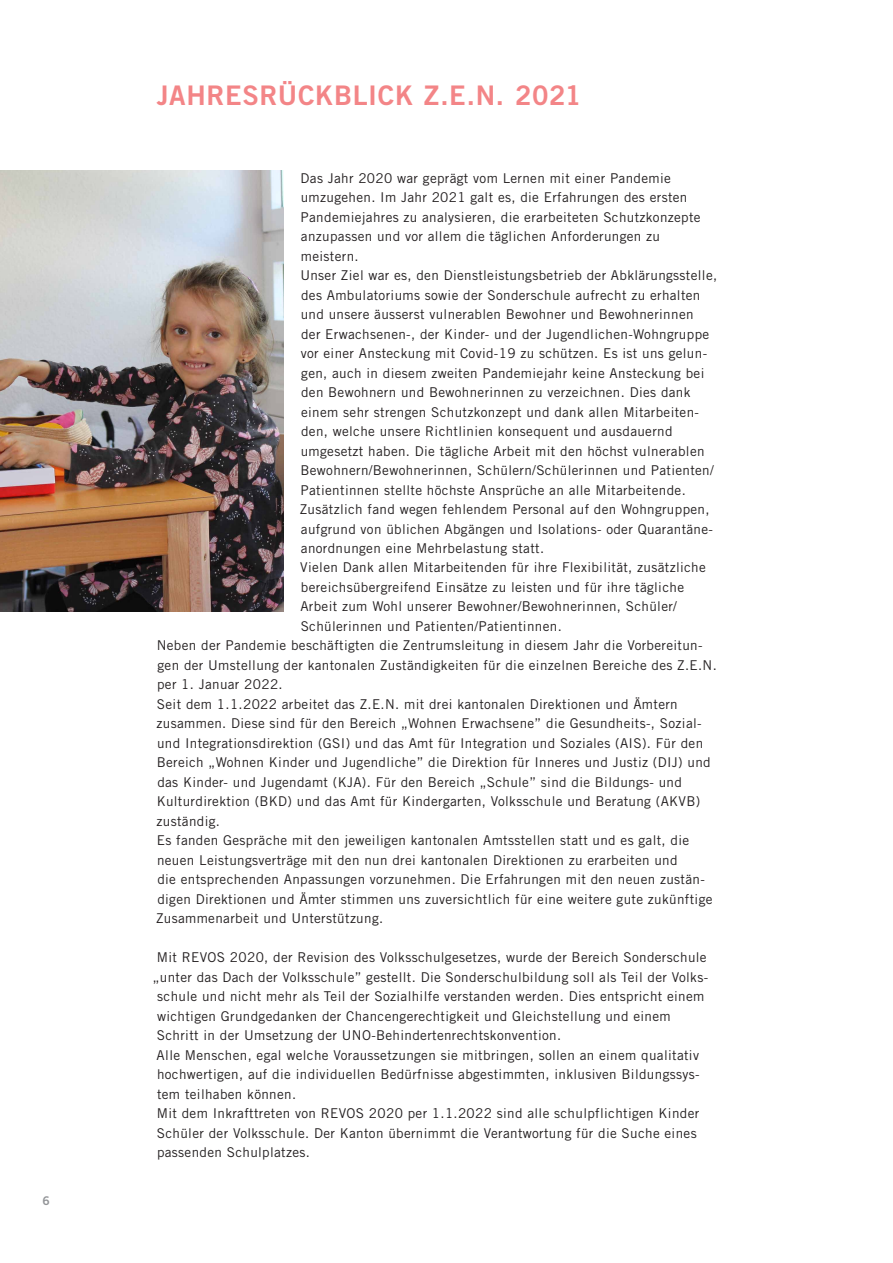
<style>
.page{position:relative;width:893px;height:1263px;background:#fff}
.page>*{position:absolute;margin:0;border:0;box-sizing:border-box;transform-origin:0 0}
.t1{font:27px "Trade Gothic LT Std Bd 2";letter-spacing:.025em;color:#f38587}
.t2{font:13.5px "Trade Gothic LT Std";letter-spacing:.025em;color:#231f20}
.t3{font:12px "Trade Gothic LT Std Bd 2";color:#939598}
</style>
<div class="page">
<img style="left:0;top:170px;width:284px;height:442px">
<p class="t3" style="left:43px;top:1193px;width:9px">6</p>
<h1 class="t1" style="left:157px;top:78px;width:426px">JAHRESRÜCKBLICK Z.E.N. 2021</h1>
<p class="t2" style="left:301px;top:170px;width:372px">Das Jahr 2020 war geprägt vom Lernen mit einer Pandemie</p>
<p class="t2" style="left:301px;top:189px;width:388px">umzugehen. Im Jahr 2021 galt es, die Erfahrungen des ersten</p>
<p class="t2" style="left:301px;top:209px;width:402px">Pandemiejahres zu analysieren, die erarbeiteten Schutzkonzepte</p>
<p class="t2" style="left:301px;top:228px;width:361px">anzupassen und vor allem die täglichen Anforderungen zu</p>
<p class="t2" style="left:301px;top:248px;width:59px">meistern.</p>
<p class="t2" style="left:300px;top:267px;width:418px">Unser Ziel war es, den Dienstleistungsbetrieb der Abklärungsstelle,</p>
<p class="t2" style="left:301px;top:287px;width:401px">des Ambulatoriums sowie der Sonderschule aufrecht zu erhalten</p>
<p class="t2" style="left:301px;top:306px;width:394px">und unsere äusserst vulnerablen Bewohner und Bewohnerinnen</p>
<p class="t2" style="left:301px;top:326px;width:410px">der Erwachsenen-, der Kinder- und der Jugendlichen-Wohngruppe</p>
<p class="t2" style="left:301px;top:345px;width:408px">vor einer Ansteckung mit Covid-19 zu schützen. Es ist uns gelun-</p>
<p class="t2" style="left:301px;top:365px;width:405px">gen, auch in diesem zweiten Pandemiejahr keine Ansteckung bei</p>
<p class="t2" style="left:301px;top:384px;width:391px">den Bewohnern und Bewohnerinnen zu verzeichnen. Dies dank</p>
<p class="t2" style="left:301px;top:404px;width:399px">einem sehr strengen Schutzkonzept und dank allen Mitarbeiten-</p>
<p class="t2" style="left:301px;top:423px;width:373px">den, welche unsere Richtlinien konsequent und ausdauernd</p>
<p class="t2" style="left:301px;top:442px;width:405px">umgesetzt haben. Die tägliche Arbeit mit den höchst vulnerablen</p>
<p class="t2" style="left:301px;top:462px;width:415px">Bewohnern/Bewohnerinnen, Schülern/Schülerinnen und Patienten/</p>
<p class="t2" style="left:301px;top:481px;width:387px">Patientinnen stellte höchste Ansprüche an alle Mitarbeitende.</p>
<p class="t2" style="left:300px;top:501px;width:411px">Zusätzlich fand wegen fehlendem Personal auf den Wohngruppen,</p>
<p class="t2" style="left:301px;top:520px;width:414px">aufgrund von üblichen Abgängen und Isolations- oder Quarantäne-</p>
<p class="t2" style="left:301px;top:540px;width:245px">anordnungen eine Mehrbelastung statt.</p>
<p class="t2" style="left:300px;top:559px;width:407px">Vielen Dank allen Mitarbeitenden für ihre Flexibilität, zusätzliche</p>
<p class="t2" style="left:301px;top:579px;width:385px">bereichsübergreifend Einsätze zu leisten und für ihre tägliche</p>
<p class="t2" style="left:300px;top:598px;width:378px">Arbeit zum Wohl unserer Bewohner/Bewohnerinnen, Schüler/</p>
<p class="t2" style="left:301px;top:618px;width:263px">Schülerinnen und Patienten/Patientinnen.</p>
<p class="t2" style="left:157px;top:637px;width:547px">Neben der Pandemie beschäftigten die Zentrumsleitung in diesem Jahr die Vorbereitun-</p>
<p class="t2" style="left:158px;top:657px;width:561px">gen der Umstellung der kantonalen Zuständigkeiten für die einzelnen Bereiche des Z.E.N.</p>
<p class="t2" style="left:157px;top:676px;width:127px">per 1. Januar 2022.</p>
<p class="t2" style="left:157px;top:696px;width:522px">Seit dem 1.1.2022 arbeitet das Z.E.N. mit drei kantonalen Direktionen und Ämtern</p>
<p class="t2" style="left:157px;top:715px;width:547px">zusammen. Diese sind für den Bereich „Wohnen Erwachsene” die Gesundheits-, Sozial-</p>
<p class="t2" style="left:157px;top:735px;width:548px">und Integrationsdirektion (GSI) und das Amt für Integration und Soziales (AIS). Für den</p>
<p class="t2" style="left:157px;top:754px;width:555px">Bereich „Wohnen Kinder und Jugendliche” die Direktion für Inneres und Justiz (DIJ) und</p>
<p class="t2" style="left:157px;top:774px;width:526px">das Kinder- und Jugendamt (KJA). Für den Bereich „Schule” sind die Bildungs- und</p>
<p class="t2" style="left:157px;top:793px;width:545px">Kulturdirektion (BKD) und das Amt für Kindergarten, Volksschule und Beratung (AKVB)</p>
<p class="t2" style="left:157px;top:813px;width:65px">zuständig.</p>
<p class="t2" style="left:157px;top:832px;width:534px">Es fanden Gespräche mit den jeweiligen kantonalen Amtsstellen statt und es galt, die</p>
<p class="t2" style="left:157px;top:852px;width:522px">neuen Leistungsverträge mit den nun drei kantonalen Direktionen zu erarbeiten und</p>
<p class="t2" style="left:157px;top:871px;width:549px">die entsprechenden Anpassungen vorzunehmen. Die Erfahrungen mit den neuen zustän-</p>
<p class="t2" style="left:157px;top:891px;width:557px">digen Direktionen und Ämter stimmen uns zuversichtlich für eine weitere gute zukünftige</p>
<p class="t2" style="left:156px;top:910px;width:229px">Zusammenarbeit und Unterstützung.</p>
<p class="t2" style="left:157px;top:949px;width:551px">Mit REVOS 2020, der Revision des Volksschulgesetzes, wurde der Bereich Sonderschule</p>
<p class="t2" style="left:153px;top:969px;width:557px">„unter das Dach der Volksschule” gestellt. Die Sonderschulbildung soll als Teil der Volks-</p>
<p class="t2" style="left:157px;top:988px;width:549px">schule und nicht mehr als Teil der Sozialhilfe verstanden werden. Dies entspricht einem</p>
<p class="t2" style="left:157px;top:1008px;width:515px">wichtigen Grundgedanken der Chancengerechtigkeit und Gleichstellung und einem</p>
<p class="t2" style="left:157px;top:1027px;width:406px">Schritt in der Umsetzung der UNO-Behindertenrechtskonvention.</p>
<p class="t2" style="left:157px;top:1047px;width:544px">Alle Menschen, egal welche Voraussetzungen sie mitbringen, sollen an einem qualitativ</p>
<p class="t2" style="left:157px;top:1066px;width:544px">hochwertigen, auf die individuellen Bedürfnisse abgestimmten, inklusiven Bildungssys-</p>
<p class="t2" style="left:157px;top:1086px;width:141px">tem teilhaben können.</p>
<p class="t2" style="left:157px;top:1105px;width:544px">Mit dem Inkrafttreten von REVOS 2020 per 1.1.2022 sind alle schulpflichtigen Kinder</p>
<p class="t2" style="left:157px;top:1125px;width:541px">Schüler der Volksschule. Der Kanton übernimmt die Verantwortung für die Suche eines</p>
<p class="t2" style="left:157px;top:1144px;width:154px">passenden Schulplatzes.</p>
</div>
